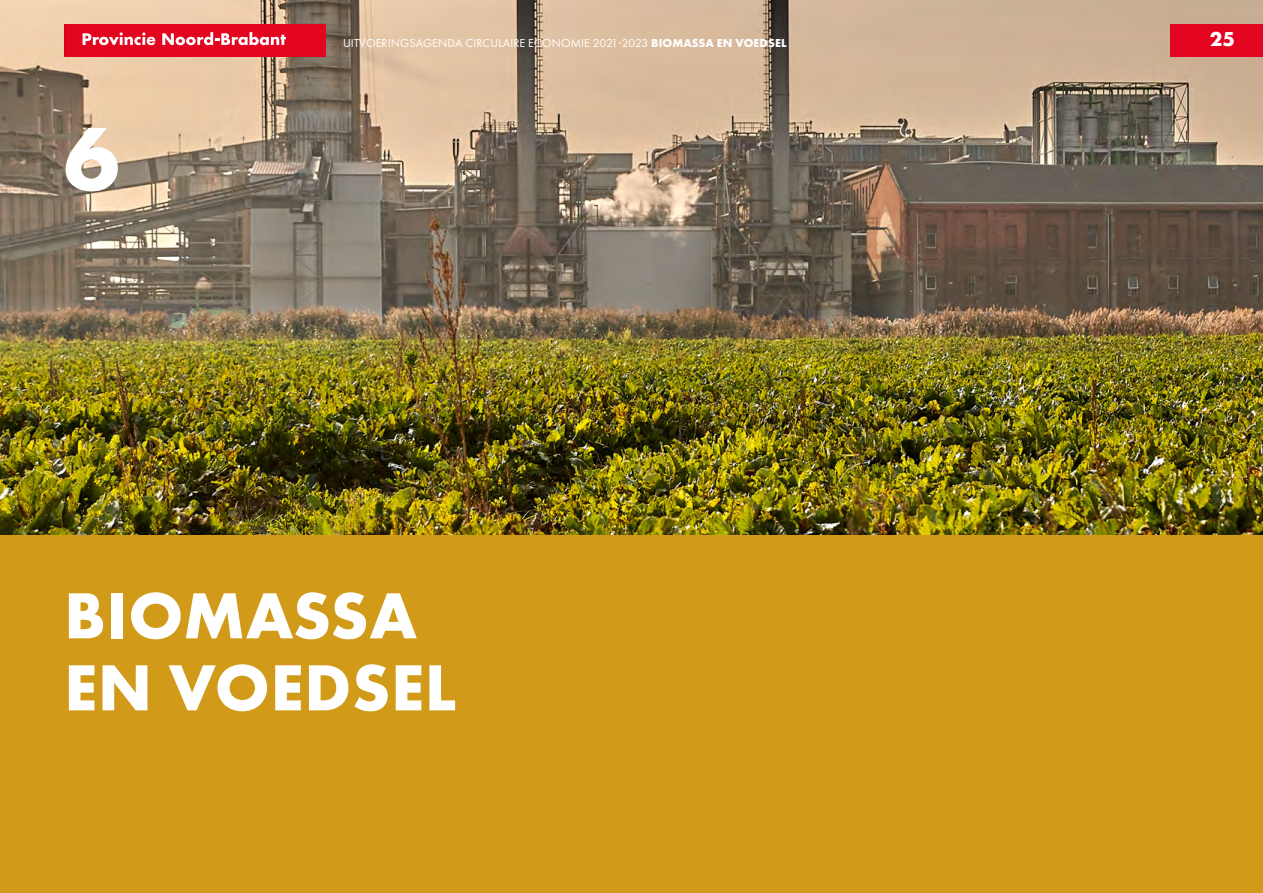
<style>
.page{position:relative;width:1263px;height:893px;background:#fff}
.page>*{position:absolute;margin:0;border:0;box-sizing:border-box;transform-origin:0 0}
.t1{font:700 93px "Futura PT";color:#fff}
.t2{font:700 67.5px "Futura PT";letter-spacing:.01em;color:#fff}
.t3{font:700 21px "Futura PT";color:#fff}
.t4{font:12px "Futura PT";letter-spacing:.01em;color:#fff}
.s1{font-weight:700}
</style>
<div class="page">
<img style="left:0;top:0;width:1263px;height:536px">
<div style="left:1170px;top:24px;width:93px;height:33px;background:#e30520"></div>
<div style="left:0;top:536px;width:1263px;height:357px;background:#d19b19"></div>
<div style="left:66px;top:24px;width:260px;height:33px;background:#e30520"></div>
<svg style="left:83px;top:32px;width:72px;height:13px"></svg>
<svg style="left:162px;top:32px;width:124px;height:13px"></svg>
<h1 class="t1" style="left:64px;top:99px;width:57px">6</h1>
<p class="t4" style="left:343px;top:36px;width:445px">UITVOERINGSAGENDA CIRCULAIRE ECONOMIE 2021-2023 <span class="s1">BIOMASSA EN VOEDSEL</span></p>
<h1 class="t2" style="left:64px;top:572px;width:355px">BIOMASSA</h1>
<h1 class="t2" style="left:64px;top:644px;width:394px">EN VOEDSEL</h1>
<h3 class="t3" style="left:1210px;top:25px;width:27px">25</h3>
</div>
